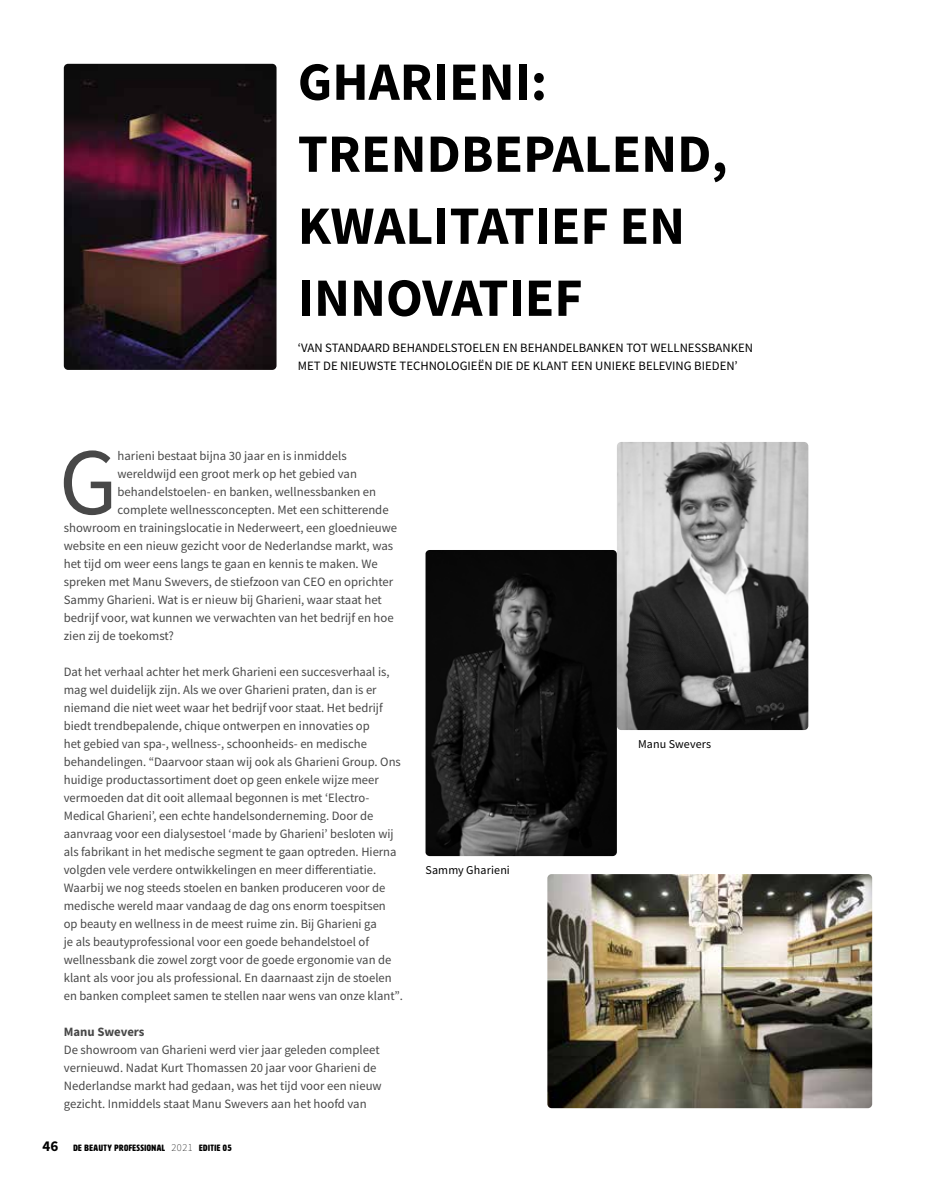
<style>
.page{position:relative;width:936px;height:1191px;background:#fff}
.page>*{position:absolute;margin:0;border:0;box-sizing:border-box;transform-origin:0 0}
.t1{font:95.1px "Source Sans Pro";color:#484848}
.t2{font:700 54px/72px "Source Sans Pro";color:#000}
.t3{font:12.75px/18px "Source Sans Pro";color:#484848}
.t4{font:12.75px/18px "Source Sans Pro";color:#000}
.t5{font:700 12.75px "Source Sans Pro";color:#484848}
.t6{font:12px "Source Sans Pro";letter-spacing:.01em;color:#000}
.t7{font:9px "HWT Artz";letter-spacing:.05em;color:#000}
.s1{font-family:"Source Sans Pro";font-weight:700;font-size:15px}
.s2{font-family:"Source Sans Pro";font-weight:200;font-size:10.5px}
</style>
<div class="page">
<img style="left:547px;top:874px;width:325px;height:234px">
<img style="left:425px;top:550px;width:192px;height:306px">
<img style="left:617px;top:442px;width:191px;height:288px">
<img style="left:64px;top:64px;width:212px;height:306px">
<h2 class="t2" style="left:298px;top:45px;width:431px">GHARIENI:<br>TRENDBEPALEND,<br>KWALITATIEF EN<br>INNOVATIEF</h2>
<p class="t4" style="left:298px;top:338px;width:457px">‘VAN STANDAARD BEHANDELSTOELEN EN BEHANDELBANKEN TOT WELLNESSBANKEN<br>MET DE NIEUWSTE TECHNOLOGIEËN DIE DE KLANT EEN UNIEKE BELEVING BIEDEN’</p>
<h1 class="t1" style="left:59px;top:422px;width:60px">G</h1>
<p class="t3" style="left:117px;top:446px;width:231px">harieni bestaat bijna 30 jaar en is inmiddels</p>
<p class="t3" style="left:117px;top:464px;width:241px">wereldwijd een groot merk op het gebied van</p>
<p class="t3" style="left:117px;top:482px;width:260px">behandelstoelen- en banken, wellnessbanken en</p>
<p class="t3" style="left:117px;top:500px;width:273px">complete wellnessconcepten. Met een schitterende</p>
<p class="t3" style="left:64px;top:518px;width:335px">showroom en trainingslocatie in Nederweert, een gloednieuwe</p>
<p class="t3" style="left:64px;top:536px;width:331px">website en een nieuw gezicht voor de Nederlandse markt, was</p>
<p class="t3" style="left:64px;top:554px;width:315px">het tijd om weer eens langs te gaan en kennis te maken. We</p>
<p class="t3" style="left:64px;top:572px;width:331px">spreken met Manu Swevers, de stiefzoon van CEO en oprichter</p>
<p class="t3" style="left:64px;top:591px;width:319px">Sammy Gharieni. Wat is er nieuw bij Gharieni, waar staat het</p>
<p class="t3" style="left:64px;top:609px;width:331px">bedrijf voor, wat kunnen we verwachten van het bedrijf en hoe</p>
<p class="t3" style="left:64px;top:627px;width:112px">zien zij de toekomst?</p>
<p class="t3" style="left:64px;top:662px;width:341px">Dat het verhaal achter het merk Gharieni een succesverhaal is, mag wel duidelijk zijn. Als we over Gharieni praten, dan is er niemand die niet weet waar het bedrijf voor staat. Het bedrijf biedt trendbepalende, chique ontwerpen en innovaties op<br>het gebied van spa-, wellness-, schoonheids- en medische behandelingen. “Daarvoor staan wij ook als Gharieni Group. Ons huidige productassortiment doet op geen enkele wijze meer vermoeden dat dit ooit allemaal begonnen is met ‘Electro-Medical Gharieni’, een echte handelsonderneming. Door de aanvraag voor een dialysestoel ‘made by Gharieni’ besloten wij als fabrikant in het medische segment te gaan optreden. Hierna volgden vele verdere ontwikkelingen en meer differentiatie.<br>Waarbij we nog steeds stoelen en banken produceren voor de medische wereld maar vandaag de dag ons enorm toespitsen<br>op beauty en wellness in de meest ruime zin. Bij Gharieni ga<br>je als beautyprofessional voor een goede behandelstoel of wellnessbank die zowel zorgt voor de goede ergonomie van de klant als voor jou als professional. En daarnaast zijn de stoelen en banken compleet samen te stellen naar wens van onze klant”.</p>
<p class="t5" style="left:64px;top:1023px;width:82px">Manu Swevers</p>
<p class="t3" style="left:64px;top:1040px;width:319px">De showroom van Gharieni werd vier jaar geleden compleet vernieuwd. Nadat Kurt Thomassen 20 jaar voor Gharieni de Nederlandse markt had gedaan, was het tijd voor een nieuw gezicht. Inmiddels staat Manu Swevers aan het hoofd van</p>
<p class="t7" style="left:43px;top:1143px;width:191px"><span class="s1">46</span> DE BEAUTY PROFESSIONAL <span class="s2">2021</span> EDITIE 05</p>
<p class="t6" style="left:425px;top:862px;width:86px">Sammy Gharieni</p>
<p class="t6" style="left:638px;top:736px;width:75px">Manu Swevers</p>
</div>
